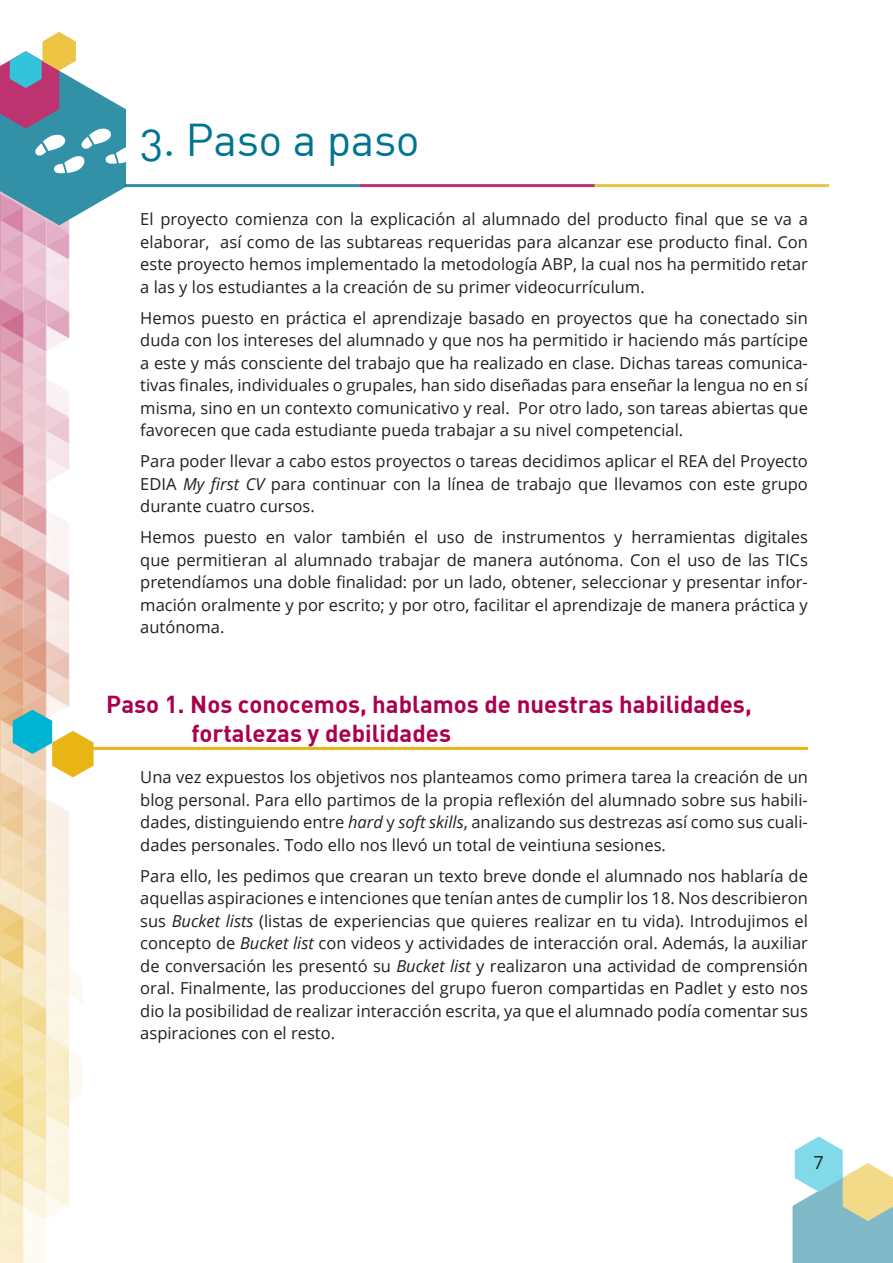
<style>
.page{position:relative;width:893px;height:1263px;background:#fff}
.page>*{position:absolute;margin:0;border:0;box-sizing:border-box;transform-origin:0 0}
.Título_sección{font:45px "DIN Regular Alternate";letter-spacing:-.01em;color:#007591}
.Título_Pasos{font:700 24px/28.8px "DIN";color:#ab004d}
.t1{font:18px "Open Sans";color:#231f20}
.base{font:16.5px/22.5px "Open Sans";color:#231f20;text-align:justify}
.s1{font-style:italic}
</style>
<div class="page">
<img style="left:0;top:225px;width:83px;height:1038px">
<hr style="left:125px;top:184px;width:235px;height:3px;background:#03758f">
<hr style="left:360px;top:184px;width:235px;height:3px;background:#ab004d">
<hr style="left:595px;top:184px;width:234px;height:3px;background:#e8b514">
<svg style="left:792px;top:1136px;width:101px;height:127px"></svg>
<svg style="left:0;top:32px;width:136px;height:193px"></svg>
<hr style="left:86px;top:747px;width:722px;height:3px;background:#e8b514">
<svg style="left:13px;top:710px;width:81px;height:67px"></svg>
<h2 class="Título_sección" style="left:140px;top:111px;width:281px">3. Paso a paso</h2>
<p class="base" style="left:140px;top:208px;width:669px">El proyecto comienza con la explicación al alumnado del producto final que se va a elaborar, así como de las subtareas requeridas para alcanzar ese producto final. Con este proyecto hemos implementado la metodología ABP, la cual nos ha permitido retar a las y los estudiantes a la creación de su primer videocurrículum.</p>
<p class="base" style="left:140px;top:306px;width:669px">Hemos puesto en práctica el aprendizaje basado en proyectos que ha conectado sin duda con los intereses del alumnado y que nos ha permitido ir haciendo más partícipe a este y más consciente del trabajo que ha realizado en clase. Dichas tareas comunica&shy;tivas finales, individuales o grupales, han sido diseñadas para enseñar la lengua no en sí misma, sino en un contexto comunicativo y real. Por otro lado, son tareas abiertas que favorecen que cada estudiante pueda trabajar a su nivel competencial.</p>
<p class="base" style="left:140px;top:450px;width:669px">Para poder llevar a cabo estos proyectos o tareas decidimos aplicar el REA del Proyecto EDIA <span class="s1">My first CV</span> para continuar con la línea de trabajo que llevamos con este grupo durante cuatro cursos.</p>
<p class="base" style="left:140px;top:526px;width:669px">Hemos puesto en valor también el uso de instrumentos y herramientas digitales que permitieran al alumnado trabajar de manera autónoma. Con el uso de las TICs pretendíamos una doble finalidad: por un lado, obtener, seleccionar y presentar infor&shy;mación oralmente y por escrito; y por otro, facilitar el aprendizaje de manera práctica y autónoma.</p>
<p class="Título_Pasos" style="left:191px;top:689px;width:562px;text-indent:-85px">Paso 1. Nos conocemos, hablamos de nuestras habilidades, fortalezas y debilidades</p>
<p class="base" style="left:140px;top:766px;width:669px">Una vez expuestos los objetivos nos planteamos como primera tarea la creación de un blog personal. Para ello partimos de la propia reflexión del alumnado sobre sus habili&shy;dades, distinguiendo entre <span class="s1">hard</span> y <span class="s1">soft skills</span>, analizando sus destrezas así como sus cuali&shy;dades personales. Todo ello nos llevó un total de veintiuna sesiones.</p>
<p class="base" style="left:140px;top:864px;width:669px">Para ello, les pedimos que crearan un texto breve donde el alumnado nos hablaría de aquellas aspiraciones e intenciones que tenían antes de cumplir los 18. Nos describieron sus <span class="s1">Bucket lists</span> (listas de experiencias que quieres realizar en tu vida). Introdujimos el concepto de <span class="s1">Bucket list</span> con videos y actividades de interacción oral. Además, la auxiliar de conversación les presentó su <span class="s1">Bucket list</span> y realizaron una actividad de comprensión oral. Finalmente, las producciones del grupo fueron compartidas en Padlet y esto nos dio la posibilidad de realizar interacción escrita, ya que el alumnado podía comentar sus aspiraciones con el resto.</p>
<p class="t1" style="left:813px;top:1150px;width:12px">7</p>
</div>
